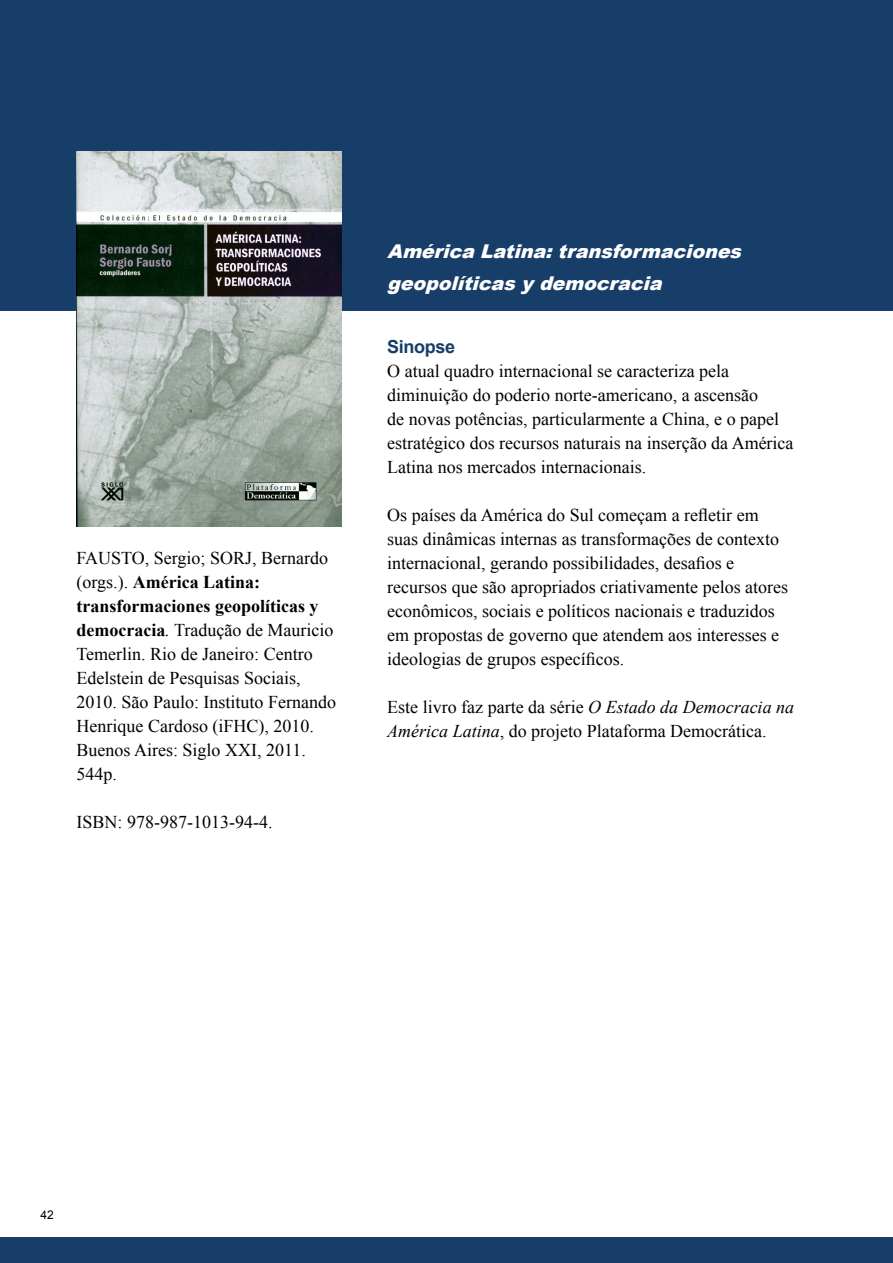
<style>
.page{position:relative;width:893px;height:1263px;background:#fff}
.page>*{position:absolute;margin:0;border:0;box-sizing:border-box;transform-origin:0 0}
.t1{font:italic 900 18.9px/31.7px "Arial";color:#fff}
.t2{font:18px/24px "Times New Roman";color:#000}
.t3{font:700 18px "Arial";letter-spacing:-.02em;color:#173d69}
.t4{font:12px "Arial";color:#000}
.s1{font-weight:700}
.s2{font-style:italic}
</style>
<div class="page">
<div style="left:0;top:1237px;width:893px;height:26px;background:#173d69"></div>
<div style="left:0;top:0;width:893px;height:310px;background:#173d69"></div>
<img style="left:77px;top:152px;width:265px;height:374px">
<p class="t2" style="left:77px;top:546px;width:261px">FAUSTO, Sergio; SORJ, Bernardo (orgs.). <span class="s1">América Latina: transformaciones geopolíticas y democracia</span><span class="s2">.</span> Tradução de Mauricio<br>Temerlin. Rio de Janeiro: Centro<br>Edelstein de Pesquisas Sociais,<br>2010. São Paulo: Instituto Fernando<br>Henrique Cardoso (iFHC), 2010.<br>Buenos Aires: Siglo XXI, 2011.<br>544p.</p>
<p class="t2" style="left:77px;top:810px;width:197px">ISBN: 978-987-1013-94-4.</p>
<p class="t1" style="left:387px;top:235px;width:362px">AméricaLatina:transformaciones geopolíticasydemocracia</p>
<p class="t3" style="left:387px;top:335px;width:69px">Sinopse</p>
<p class="t2" style="left:387px;top:359px;width:408px">O atual quadro internacional se caracteriza pela diminuição do poderio norte-americano, a ascensão<br>de novas potências, particularmente a China, e o papel estratégico dos recursos naturais na inserção da América Latina nos mercados internacionais.</p>
<p class="t2" style="left:387px;top:503px;width:402px">Os países da América do Sul começam a refletir em suas dinâmicas internas as transformações de contexto internacional, gerando possibilidades, desafios e recursos que são apropriados criativamente pelos atores econômicos, sociais e políticos nacionais e traduzidos em propostas de governo que atendem aos interesses e ideologias de grupos específicos.</p>
<p class="t2" style="left:387px;top:695px;width:408px">Este livro faz parte da série <span class="s2">O Estado da Democracia na<br>América Latina</span>, do projeto Plataforma Democrática.</p>
<p class="t4" style="left:41px;top:1206px;width:15px">42</p>
</div>
